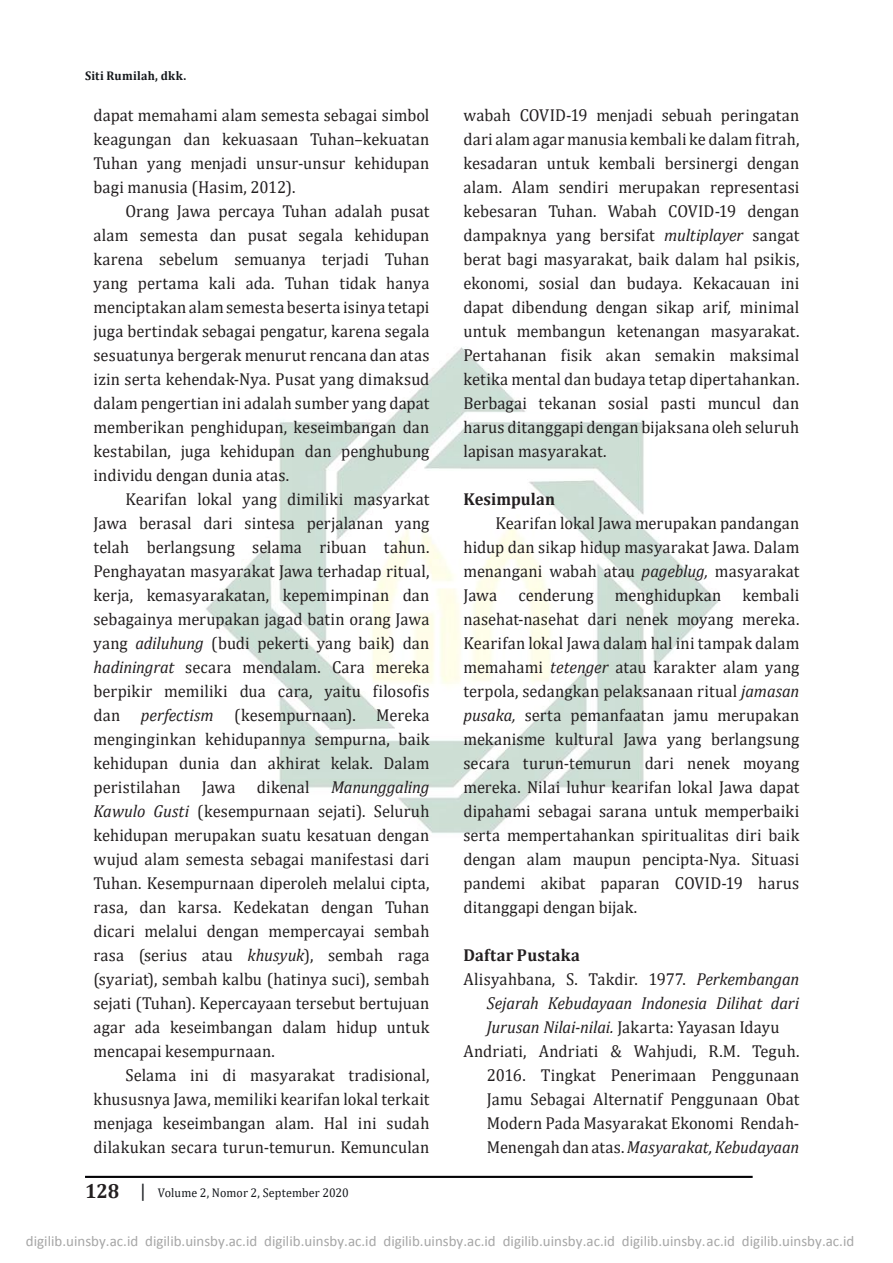
<style>
.page{position:relative;width:893px;height:1263px;background:#fff}
.page>*{position:absolute;margin:0;border:0;box-sizing:border-box;transform-origin:0 0}
.t1{font:17.4px/24px "Cambria";letter-spacing:.005em;color:#231f20;text-align:justify;scale:.95 1}
.t2{font:italic 17.4px "Cambria";letter-spacing:-.01em;color:#231f20;scale:.95 1}
.t3{font:700 17.4px "Cambria";letter-spacing:.01em;color:#231f20;scale:.95 1}
.t4{font:15px "Calibri";color:#a6a6a6}
.t5{font:12.6px "Cambria";letter-spacing:.005em;color:#15181c;scale:.95 1}
.t6{font:700 12.6px "Cambria";letter-spacing:.025em;color:#15181c;scale:.95 1}
.s1{font-style:italic}
.s2{font-weight:700;font-size:20.4px;color:#231f20}
.s3{font-size:18.9px}
.s4{font-style:normal}
</style>
<div class="page">
<img style="left:206px;top:347px;width:512px;height:486px">
<hr style="left:85px;top:1176px;width:668px;height:2px;background:#020205">
<p class="t6" style="left:85px;top:66px;width:108px">Siti Rumilah, dkk.</p>
<p class="t1" style="left:94px;top:103px;width:355px">dapat memahami alam semesta sebagai simbol keagungan dan kekuasaan Tuhan–kekuatan Tuhan yang menjadi unsur-unsur kehidupan bagi manusia (Hasim, 2012).</p>
<p class="t1" style="left:94px;top:199px;width:355px;text-indent:32px">Orang Jawa percaya Tuhan adalah pusat alam semesta dan pusat segala kehidupan karena sebelum semuanya terjadi Tuhan yang pertama kali ada. Tuhan tidak hanya menciptakan alam semesta beserta isinya tetapi juga bertindak sebagai pengatur, karena segala sesuatunya bergerak menurut rencana dan atas izin serta kehendak-Nya. Pusat yang dimaksud dalam pengertian ini adalah sumber yang dapat memberikan penghidupan, keseimbangan dan kestabilan, juga kehidupan dan penghubung individu dengan dunia atas.</p>
<p class="t1" style="left:94px;top:487px;width:355px;text-indent:32px">Kearifan lokal yang dimiliki masyarkat Jawa berasal dari sintesa perjalanan yang telah berlangsung selama ribuan tahun.<br>Penghayatan masyarakat Jawa terhadap ritual, kerja, kemasyarakatan, kepemimpinan dan sebagainya merupakan jagad batin orang Jawa yang <span class="s1">adiluhung</span> (budi pekerti yang baik) dan <span class="s1">hadiningrat</span> secara mendalam. Cara mereka berpikir memiliki dua cara, yaitu filosofis dan <span class="s1">perfectism</span> (kesempurnaan). Mereka menginginkan kehidupannya sempurna, baik kehidupan dunia dan akhirat kelak. Dalam peristilahan Jawa dikenal <span class="s1">Manunggaling Kawulo Gusti</span> (kesempurnaan sejati). Seluruh kehidupan merupakan suatu kesatuan dengan wujud alam semesta sebagai manifestasi dari Tuhan. Kesempurnaan diperoleh melalui cipta, rasa, dan karsa. Kedekatan dengan Tuhan dicari melalui dengan mempercayai sembah rasa (serius atau <span class="s1">khusyuk</span>), sembah raga (syariat), sembah kalbu (hatinya suci), sembah sejati (Tuhan). Kepercayaan tersebut bertujuan agar ada keseimbangan dalam hidup untuk mencapai kesempurnaan.</p>
<p class="t1" style="left:94px;top:1063px;width:355px;text-indent:32px">Selama ini di masyarakat tradisional, khususnya Jawa, memiliki kearifan lokal terkait menjaga keseimbangan alam. Hal ini sudah dilakukan secara turun-temurun. Kemunculan</p>
<p class="t5" style="left:85px;top:1185px;width:279px"><span class="s2">128</span> <span class="s3">|</span> Volume 2, Nomor 2, September 2020</p>
<p class="t1" style="left:463px;top:103px;width:355px">wabah COVID-19 menjadi sebuah peringatan dari alam agar manusia kembali ke dalam fitrah, kesadaran untuk kembali bersinergi dengan alam. Alam sendiri merupakan representasi kebesaran Tuhan. Wabah COVID-19 dengan dampaknya yang bersifat <span class="s1">multiplayer</span> sangat berat bagi masyarakat, baik dalam hal psikis, ekonomi, sosial dan budaya. Kekacauan ini dapat dibendung dengan sikap arif<span class="s1">,</span> minimal untuk membangun ketenangan masyarakat.<br>Pertahanan fisik akan semakin maksimal ketika mental dan budaya tetap dipertahankan.<br>Berbagai tekanan sosial pasti muncul dan harus ditanggapi dengan bijaksana oleh seluruh lapisan masyarakat.</p>
<p class="t3" style="left:463px;top:487px;width:98px">Kesimpulan</p>
<p class="t1" style="left:463px;top:511px;width:355px;text-indent:32px">Kearifan lokal Jawa merupakan pandangan hidup dan sikap hidup masyarakat Jawa. Dalam menangani wabah atau <span class="s1">pageblug,</span> masyarakat Jawa cenderung menghidupkan kembali nasehat-nasehat dari nenek moyang mereka.<br>Kearifan lokal Jawa dalam hal ini tampak dalam memahami <span class="s1">tetenger</span> atau karakter alam yang terpola, sedangkan pelaksanaan ritual <span class="s1">jamasan pusaka,</span> serta pemanfaatan jamu merupakan mekanisme kultural Jawa yang berlangsung secara turun-temurun dari nenek moyang mereka. Nilai luhur kearifan lokal Jawa dapat dipahami sebagai sarana untuk memperbaiki serta mempertahankan spiritualitas diri baik dengan alam maupun pencipta-Nya. Situasi pandemi akibat paparan COVID-19 harus ditanggapi dengan bijak.</p>
<p class="t3" style="left:463px;top:943px;width:124px">Daftar Pustaka</p>
<p class="t1" style="left:463px;top:967px;width:355px">Alisyahbana, S. Takdir. 1977. <span class="s1">Perkembangan</span></p>
<p class="t2" style="left:487px;top:991px;width:330px">Sejarah Kebudayaan Indonesia Dilihat dari</p>
<p class="t1" style="left:487px;top:1015px;width:310px"><span class="s1">Jurusan Nilai-nilai.</span> Jakarta: Yayasan Idayu</p>
<p class="t1" style="left:463px;top:1039px;width:355px">Andriati, Andriati &amp; Wahjudi, R.M. Teguh.</p>
<p class="t1" style="left:487px;top:1063px;width:330px">2016. Tingkat Penerimaan Penggunaan</p>
<p class="t1" style="left:487px;top:1087px;width:330px">Jamu Sebagai Alternatif Penggunaan Obat</p>
<p class="t1" style="left:487px;top:1111px;width:330px">Modern Pada Masyarakat Ekonomi Rendah-</p>
<p class="t2" style="left:487px;top:1135px;width:330px"><span class="s4">Menengah dan atas.</span> Masyarakat, Kebudayaan</p>
<p class="t4" style="left:26px;top:1235px;width:830px">digilib.uinsby.ac.id digilib.uinsby.ac.id digilib.uinsby.ac.id digilib.uinsby.ac.id digilib.uinsby.ac.id digilib.uinsby.ac.id digilib.uinsby.ac.id</p>
</div>
